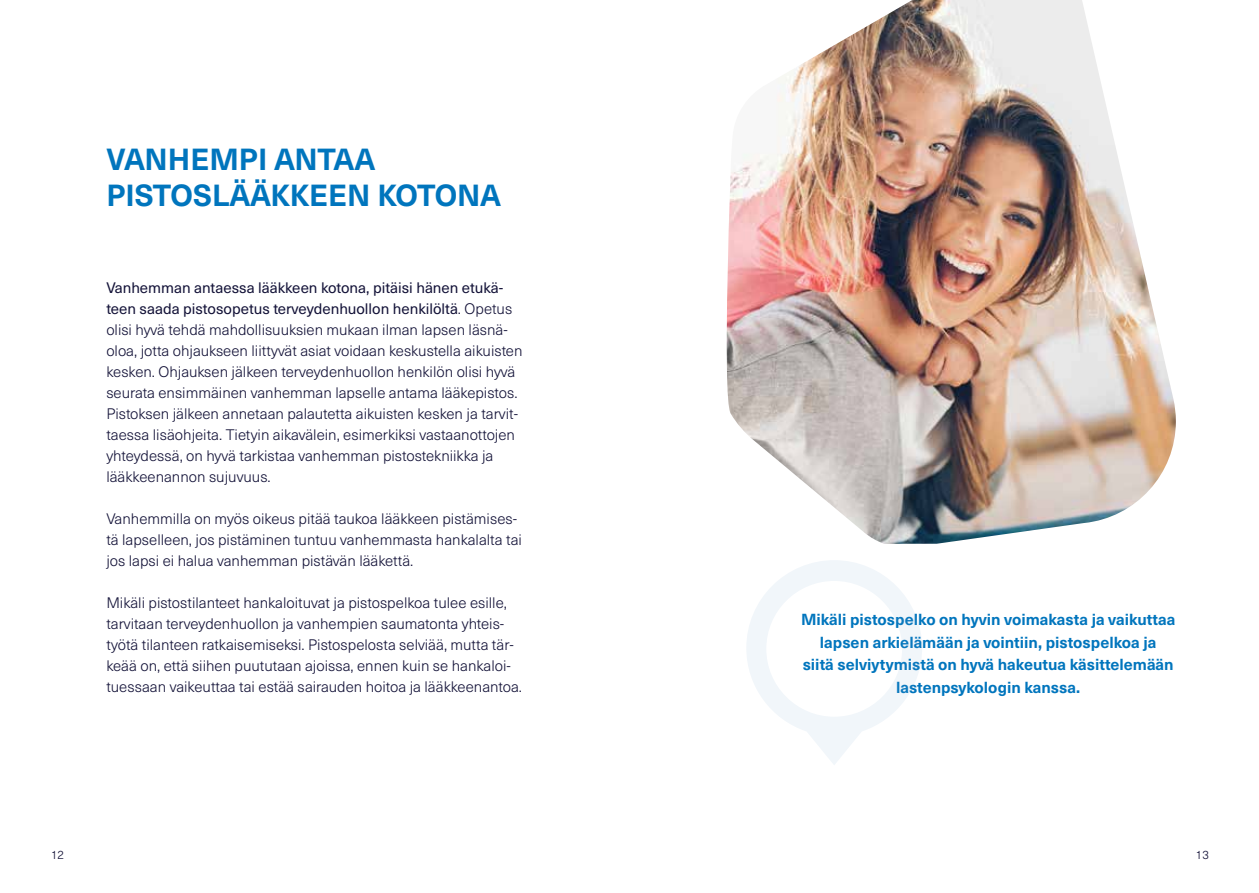
<style>
.page{position:relative;width:1259px;height:893px;background:#fff}
.page>*{position:absolute;margin:0;border:0;box-sizing:border-box;transform-origin:0 0}
.t1{font:700 30px/36px "Neue Haas Unica Pro";color:#0075bd}
.t2{font:700 15.75px/22.5px "Neue Haas Unica Pro";color:#0075bd;text-align:center}
.t3{font:300 15px/21px "Neue Haas Unica Pro";color:#121137}
.t4{font:300 12px "Neue Haas Unica Pro";color:#121137}
.s1{font-weight:400}
</style>
<div class="page">
<svg style="left:747px;top:560px;width:175px;height:205px"></svg>
<img style="left:726px;top:0;width:449px;height:544px">
<h1 class="t1" style="left:106px;top:142px;width:396px">VANHEMPI ANTAA<br>PISTOSLÄÄKKEEN KOTONA</h1>
<p class="t3" style="left:106px;top:278px;width:418px"><span class="s1">Vanhemman antaessa lääkkeen kotona, pitäisi hänen etukä&shy;teen saada pistosopetus terveydenhuollon henkilöltä</span>. Opetus olisi hyvä tehdä mahdollisuuksien mukaan ilman lapsen läsnä&shy;oloa, jotta ohjaukseen liittyvät asiat voidaan keskustella aikuisten kesken. Ohjauksen jälkeen terveydenhuollon henkilön olisi hyvä seurata ensimmäinen vanhemman lapselle antama lääkepistos.<br>Pistoksen jälkeen annetaan palautetta aikuisten kesken ja tarvit&shy;taessa lisäohjeita. Tietyin aikavälein, esimerkiksi vastaanottojen yhteydessä, on hyvä tarkistaa vanhemman pistostekniikka ja lääkkeenannon sujuvuus.</p>
<p class="t3" style="left:106px;top:509px;width:417px">Vanhemmilla on myös oikeus pitää taukoa lääkkeen pistämises&shy;tä lapselleen, jos pistäminen tuntuu vanhemmasta hankalalta tai jos lapsi ei halua vanhemman pistävän lääkettä.</p>
<p class="t3" style="left:106px;top:593px;width:417px">Mikäli pistostilanteet hankaloituvat ja pistospelkoa tulee esille, tarvitaan terveydenhuollon ja vanhempien saumatonta yhteis&shy;työtä tilanteen ratkaisemiseksi. Pistospelosta selviää, mutta tär&shy;keää on, että siihen puututaan ajoissa, ennen kuin se hankaloi&shy;tuessaan vaikeuttaa tai estää sairauden hoitoa ja lääkkeenantoa.</p>
<p class="t2" style="left:801px;top:609px;width:376px">Mikäli pistospelko on hyvin voimakasta ja vaikuttaa lapsen arkielämään ja vointiin, pistospelkoa ja<br>siitä selviytymistä on hyvä hakeutua käsittelemään lastenpsykologin kanssa.</p>
<p class="t4" style="left:51px;top:847px;width:15px">12</p>
<p class="t4" style="left:1196px;top:847px;width:15px">13</p>
</div>
